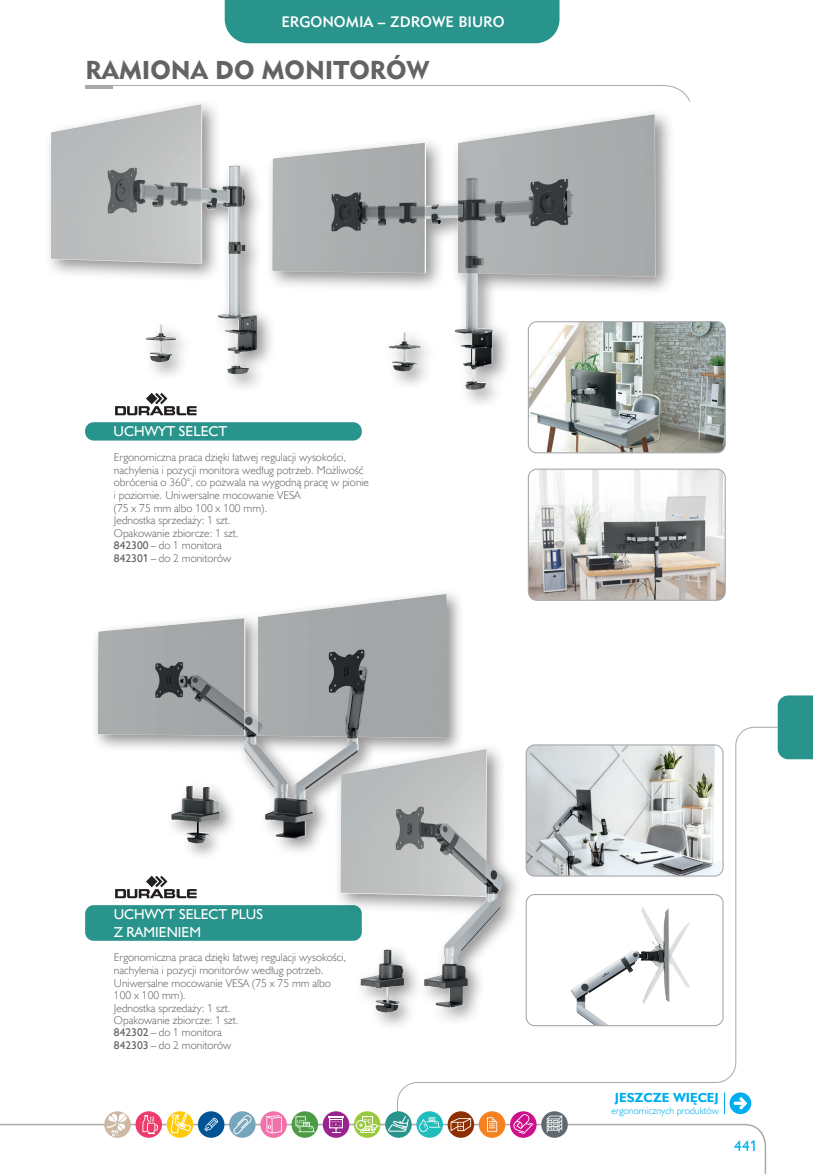
<style>
.page{position:relative;width:813px;height:1174px;background:#fff}
.page>*{position:absolute;margin:0;border:0;box-sizing:border-box;transform-origin:0 0}
.Rozdziały_nie_do_spisu{font:25.65px "Geometric 415 Blk EU";color:#636366}
.t1{font:15.3px "Humanst 521 EU";color:#00aeef}
.t2{font:15.15px "Geometric 415 Md EU";color:#fff}
.Nazwa_modułu_A{font:14.4px/17.2px "Humanst 521 EU";color:#fff}
.t3{font:700 13.2px "Humanst 521 EU";color:#00aeef}
.opis_produktów{font:11.4px/12.6px "Humanst 521 Lt EU";color:#636366}
.t4{font:9.9px "Humanst 521 Lt EU";color:#00aeef}
.s1{font-family:"Humanst 521 EU"}
</style>
<div class="page">
<div style="left:224px;top:0;width:335px;height:43px;background:#29948c"></div>
<svg style="left:85px;top:85px;width:605px;height:17px"></svg>
<hr style="left:85px;top:86px;width:28px;height:3px;background:#a8a9ad">
<svg style="left:0;top:1123px;width:766px;height:51px"></svg>
<div style="left:777px;top:695px;width:35px;height:64px;background:#29948c"></div>
<svg style="left:397px;top:726px;width:381px;height:404px"></svg>
<div style="left:416px;top:1111px;width:26px;height:26px;background:#21bdbd;border-radius:50%"></div>
<svg style="left:419px;top:1117px;width:21px;height:14px"></svg>
<div style="left:510px;top:1111px;width:26px;height:26px;background:#cf108c;border-radius:50%"></div>
<svg style="left:513px;top:1114px;width:20px;height:20px"></svg>
<div style="left:478px;top:1111px;width:27px;height:26px;background:#f58220;border-radius:50%"></div>
<svg style="left:487px;top:1117px;width:10px;height:14px"></svg>
<svg style="left:447px;top:1111px;width:27px;height:26px"></svg>
<svg style="left:450px;top:1118px;width:21px;height:13px"></svg>
<div style="left:354px;top:1111px;width:26px;height:26px;background:#99ca3b;border-radius:50%"></div>
<div style="left:355px;top:1120px;width:11px;height:10px;border:1px solid #fff;border-radius:50%"></div>
<svg style="left:359px;top:1115px;width:21px;height:18px"></svg>
<div style="left:322px;top:1111px;width:27px;height:26px;background:#99248e;border-radius:50%"></div>
<svg style="left:328px;top:1115px;width:15px;height:18px"></svg>
<svg style="left:291px;top:1111px;width:27px;height:26px"></svg>
<svg style="left:295px;top:1116px;width:20px;height:16px"></svg>
<svg style="left:260px;top:1111px;width:27px;height:26px"></svg>
<svg style="left:266px;top:1115px;width:15px;height:18px"></svg>
<div style="left:229px;top:1111px;width:26px;height:26px;background:#76a6bc;border-radius:50%"></div>
<svg style="left:233px;top:1114px;width:19px;height:20px"></svg>
<div style="left:198px;top:1111px;width:26px;height:26px;background:#005495;border-radius:50%"></div>
<svg style="left:204px;top:1117px;width:14px;height:14px"></svg>
<svg style="left:385px;top:1111px;width:26px;height:26px"></svg>
<svg style="left:388px;top:1115px;width:20px;height:16px"></svg>
<div style="left:541px;top:1111px;width:26px;height:26px;background:#5f696f;border-radius:50%"></div>
<svg style="left:546px;top:1115px;width:16px;height:17px"></svg>
<svg style="left:167px;top:1111px;width:28px;height:33px"></svg>
<div style="left:135px;top:1111px;width:27px;height:26px;background:#ef3b6b;border-radius:50%"></div>
<svg style="left:142px;top:1115px;width:16px;height:18px"></svg>
<svg style="left:104px;top:1111px;width:27px;height:26px"></svg>
<svg style="left:107px;top:1113px;width:19px;height:23px"></svg>
<img style="left:529px;top:322px;width:195px;height:131px">
<div style="left:527px;top:321px;width:198px;height:132px;border:1px solid #a8a9ad;border-radius:9px"></div>
<img style="left:529px;top:470px;width:195px;height:130px">
<div style="left:527px;top:468px;width:198px;height:133px;border:1px solid #a8a9ad;border-radius:9px"></div>
<div style="left:85px;top:422px;width:276px;height:18px;background:#29948c;border-radius:9px"></div>
<svg style="left:115px;top:393px;width:81px;height:22px"></svg>
<div style="left:265px;top:108px;width:410px;height:301px;background:#231f20;opacity:.5"></div>
<img style="left:276px;top:114px;width:379px;height:276px">
<div style="left:43px;top:98px;width:233px;height:295px;background:#231f20;opacity:.5"></div>
<img style="left:51px;top:104px;width:206px;height:270px">
<img style="left:526px;top:745px;width:196px;height:131px">
<div style="left:525px;top:744px;width:198px;height:132px;border:1px solid #a8a9ad;border-radius:9px"></div>
<div style="left:526px;top:894px;width:196px;height:131px;background:#fff;border-radius:9px"></div>
<img style="left:570px;top:907px;width:88px;height:117px">
<div style="left:525px;top:894px;width:198px;height:132px;border:1px solid #a8a9ad;border-radius:9px"></div>
<div style="left:85px;top:905px;width:276px;height:35px;background:#29948c;border-radius:9px"></div>
<svg style="left:115px;top:875px;width:81px;height:23px"></svg>
<div style="left:90px;top:588px;width:374px;height:273px;background:#231f20;opacity:.5"></div>
<img style="left:98px;top:594px;width:348px;height:249px">
<div style="left:333px;top:742px;width:190px;height:290px;background:#231f20;opacity:.5"></div>
<img style="left:340px;top:749px;width:164px;height:263px">
<h3 class="t2" style="left:281px;top:12px;width:224px">ERGONOMIA – ZDROWE BIURO</h3>
<p class="Rozdziały_nie_do_spisu" style="left:86px;top:54px;width:345px">RAMIONA DO MONITORÓW</p>
<p class="Nazwa_modułu_A" style="left:114px;top:423px;width:115px">UCHWYT SELECT</p>
<p class="opis_produktów" style="left:114px;top:451px;width:256px">Ergonomiczna praca dzięki łatwej regulacji wysokości, nachylenia i pozycji monitora według potrzeb. Możliwość obrócenia o 360°, co pozwala na wygodną pracę w pionie i poziomie. Uniwersalne mocowanie VESA<br>(75 x 75 mm albo 100 x 100 mm).</p>
<p class="opis_produktów" style="left:114px;top:514px;width:118px">Jednostka sprzedaży: 1 szt.</p>
<p class="opis_produktów" style="left:114px;top:526px;width:126px">Opakowanie zbiorcze: 1 szt.</p>
<p class="opis_produktów" style="left:114px;top:538px;width:109px"><span class="s1">842300</span> – do 1 monitora</p>
<p class="opis_produktów" style="left:114px;top:551px;width:119px"><span class="s1">842301</span> – do 2 monitorów</p>
<p class="Nazwa_modułu_A" style="left:114px;top:905px;width:151px">UCHWYT SELECT PLUS<br>Z RAMIENIEM</p>
<p class="opis_produktów" style="left:114px;top:951px;width:234px">Ergonomiczna praca dzięki łatwej regulacji wysokości, nachylenia i pozycji monitorów według potrzeb.<br>Uniwersalne mocowanie VESA (75 x 75 mm albo 100 x 100 mm).</p>
<p class="opis_produktów" style="left:114px;top:1001px;width:118px">Jednostka sprzedaży: 1 szt.</p>
<p class="opis_produktów" style="left:114px;top:1014px;width:126px">Opakowanie zbiorcze: 1 szt.</p>
<p class="opis_produktów" style="left:114px;top:1026px;width:109px"><span class="s1">842302</span> – do 1 monitora</p>
<p class="opis_produktów" style="left:114px;top:1039px;width:119px"><span class="s1">842303</span> – do 2 monitorów</p>
<p class="t3" style="left:614px;top:1089px;width:105px">JESZCZE WIĘCEJ</p>
<p class="t4" style="left:611px;top:1104px;width:109px">ergonomicznych produktów</p>
<h2 class="t1" style="left:734px;top:1136px;width:25px">441</h2>
</div>
